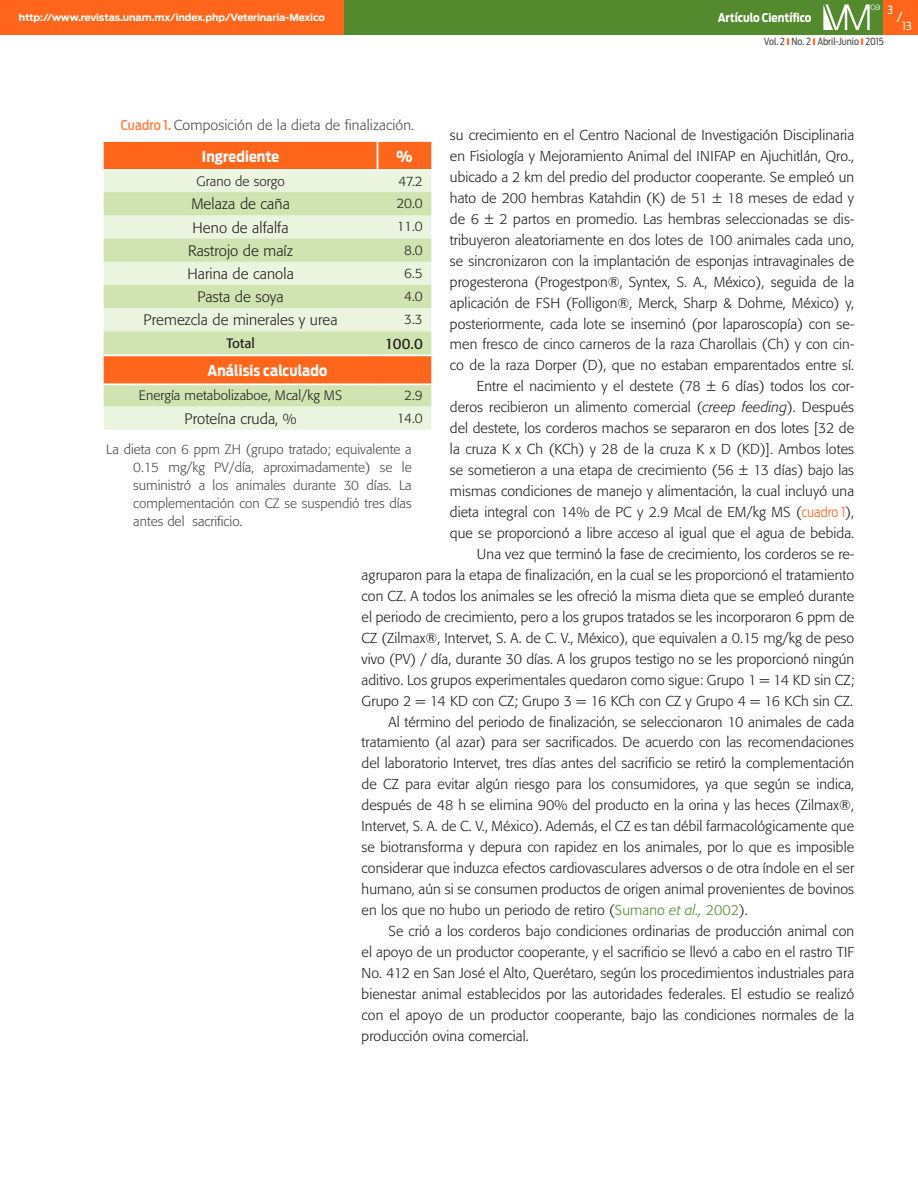
<style>
.page{position:relative;width:918px;height:1188px;background:#fff}
.page>*{position:absolute;margin:0;border:0;box-sizing:border-box;transform-origin:0 0}
._06_tabla_c_texto{font:300 15px "Formata";letter-spacing:.005em;color:#231f20}
._06_tabla_b_subtitul{font:700 15px "Antenna Cond";letter-spacing:.01em;color:#fff}
._06_tabla_c_texto-2{font:15px "Formata";color:#231f20}
._04_texto_2a{font:300 14.25px/21px "Formata";letter-spacing:.005em;color:#231f20;text-align:justify}
._04_texto_1a{font:300 14.25px/21px "Formata";letter-spacing:.005em;color:#231f20;text-align:justify}
._06_tabla_a_titulo{font:300 14.25px "Formata";letter-spacing:.01em;color:#4b4c4d}
._06_tabla_e_pies_tab{font:300 13.5px/18px "Formata";color:#4b4c4d;text-align:justify}
._06_tabla_c_texto-3{font:300 13.5px "Formata";letter-spacing:.005em;color:#231f20}
._06_tabla_c_texto-4{font:13.5px "Formata";letter-spacing:.005em;color:#231f20}
.t1{font:13.5px "Antenna Cond";color:#fff}
.t2{font:700 12px "Antenna Cond";color:#fff}
.t3{font:11.25px "Antenna Cond";color:#fff}
.t4{font:700 9.75px "Antenna";letter-spacing:-.01em;color:#fff}
.t5{font:9.75px "Antenna Cond";color:#4b4c4d}
.s1{font-family:"Antenna Cond";font-weight:500;font-size:13.5px;color:#ff8042}
.s2{font-style:italic}
.s3{font-family:"Antenna Cond";font-size:13.5px;color:#ff6f2a}
.s4{color:#548a2e}
.s5{font-style:italic;color:#548a2e}
</style>
<div class="page">
<div style="left:344px;top:0;width:543px;height:34px;background:#548a2e"></div>
<svg style="left:823px;top:4px;width:57px;height:26px"></svg>
<div style="left:884px;top:0;width:34px;height:34px;background:#ff661c"></div>
<div style="left:0;top:0;width:344px;height:34px;background:#ff661c"></div>
<div style="left:104px;top:142px;width:327px;height:27px;background:#ff661c"></div>
<div style="left:104px;top:171px;width:327px;height:259px;background:#ebf4df"></div>
<svg style="left:104px;top:192px;width:327px;height:214px;background:#ded9ad"></svg>
<svg style="left:377px;top:142px;width:1px;height:27px"></svg>
<hr style="left:104px;top:354px;width:274px;height:2px;background:#fff">
<hr style="left:378px;top:354px;width:53px;height:2px;background:#fff">
<hr style="left:104px;top:383px;width:274px;height:2px;background:#fff">
<hr style="left:378px;top:383px;width:53px;height:2px;background:#fff">
<p class="t4" style="left:19px;top:12px;width:308px">http://www.revistas.unam.mx/index.php/Veterinaria-Mexico</p>
<p class="t3" style="left:888px;top:3px;width:7px">3</p>
<p class="t2" style="left:718px;top:10px;width:95px">Artículo Científico</p>
<p class="t1" style="left:897px;top:9px;width:7px">/</p>
<p class="t3" style="left:903px;top:19px;width:10px">13</p>
<p class="t5" style="left:764px;top:36px;width:122px">Vol. 2 No. 2 Abril-Junio 2015</p>
<p class="_06_tabla_a_titulo" style="left:121px;top:117px;width:295px"><span class="s1">Cuadro 1.</span> Composición de la dieta de finalización.</p>
<p class="_06_tabla_b_subtitul" style="left:202px;top:147px;width:79px">Ingrediente</p>
<p class="_06_tabla_b_subtitul" style="left:396px;top:147px;width:18px">%</p>
<p class="_06_tabla_c_texto-3" style="left:197px;top:173px;width:90px">Grano de sorgo</p>
<p class="_06_tabla_c_texto-3" style="left:398px;top:173px;width:26px">47.2</p>
<p class="_06_tabla_c_texto" style="left:191px;top:195px;width:100px">Melaza de caña</p>
<p class="_06_tabla_c_texto-3" style="left:396px;top:196px;width:28px">20.0</p>
<p class="_06_tabla_c_texto" style="left:193px;top:219px;width:98px">Heno de alfalfa</p>
<p class="_06_tabla_c_texto-3" style="left:397px;top:219px;width:28px">11.0</p>
<p class="_06_tabla_c_texto" style="left:188px;top:242px;width:106px">Rastrojo de maíz</p>
<p class="_06_tabla_c_texto-3" style="left:404px;top:242px;width:20px">8.0</p>
<p class="_06_tabla_c_texto" style="left:187px;top:265px;width:108px">Harina de canola</p>
<p class="_06_tabla_c_texto-3" style="left:404px;top:265px;width:20px">6.5</p>
<p class="_06_tabla_c_texto" style="left:197px;top:288px;width:88px">Pasta de soya</p>
<p class="_06_tabla_c_texto-3" style="left:404px;top:288px;width:20px">4.0</p>
<p class="_06_tabla_c_texto" style="left:144px;top:311px;width:196px">Premezcla de minerales y urea</p>
<p class="_06_tabla_c_texto-3" style="left:404px;top:312px;width:20px">3.3</p>
<p class="_06_tabla_c_texto-4" style="left:226px;top:335px;width:30px">Total</p>
<p class="_06_tabla_c_texto-2" style="left:385px;top:335px;width:40px">100.0</p>
<p class="_06_tabla_b_subtitul" style="left:207px;top:361px;width:122px">Análisis calculado</p>
<p class="_06_tabla_c_texto-3" style="left:139px;top:388px;width:205px">Energía metabolizaboe, Mcal/kg MS</p>
<p class="_06_tabla_c_texto-3" style="left:404px;top:388px;width:20px">2.9</p>
<p class="_06_tabla_c_texto" style="left:185px;top:410px;width:114px">Proteína cruda, %</p>
<p class="_06_tabla_c_texto-3" style="left:397px;top:410px;width:28px">14.0</p>
<p class="_06_tabla_e_pies_tab" style="left:133px;top:441px;width:280px;text-indent:-27px">La dieta con 6 ppm ZH (grupo tratado; equivalente a 0.15 mg/kg PV/día, aproximadamente) se le suministró a los animales durante 30 días. La complementación con CZ se suspendió tres días antes del sacrificio.</p>
<p class="_04_texto_1a" style="left:450px;top:125px;width:406px">su crecimiento en el Centro Nacional de Investigación Disciplinaria en Fisiología y Mejoramiento Animal del INIFAP en Ajuchitlán, Qro., ubicado a 2 km del predio del productor cooperante. Se empleó un hato de 200 hembras Katahdin (K) de 51 ± 18 meses de edad y de 6 ± 2 partos en promedio. Las hembras seleccionadas se dis&shy;tribuyeron aleatoriamente en dos lotes de 100 animales cada uno, se sincronizaron con la implantación de esponjas intravaginales de progesterona (Progestpon®, Syntex, S. A., México), seguida de la aplicación de FSH (Folligon®, Merck, Sharp &amp; Dohme, México) y, posteriormente, cada lote se inseminó (por laparoscopía) con se&shy;men fresco de cinco carneros de la raza Charollais (Ch) y con cin&shy;co de la raza Dorper (D), que no estaban emparentados entre sí.</p>
<p class="_04_texto_2a" style="left:450px;top:376px;width:406px;text-indent:27px">Entre el nacimiento y el destete (78 ± 6 días) todos los cor&shy;deros recibieron un alimento comercial (<span class="s2">creep feeding</span>). Después del destete, los corderos machos se separaron en dos lotes [32 de la cruza K x Ch (KCh) y 28 de la cruza K x D (KD)]. Ambos lotes se sometieron a una etapa de crecimiento (56 ± 13 días) bajo las mismas condiciones de manejo y alimentación, la cual incluyó una dieta integral con 14% de PC y 2.9 Mcal de EM/kg MS (<span class="s3">cuadro 1</span>), que se proporcionó a libre acceso al igual que el agua de bebida.</p>
<p class="_04_texto_2a" style="left:362px;top:544px;width:494px;text-indent:115px">Una vez que terminó la fase de crecimiento, los corderos se re&shy;agruparon para la etapa de finalización, en la cual se les proporcionó el tratamiento con CZ. A todos los animales se les ofreció la misma dieta que se empleó durante el periodo de crecimiento, pero a los grupos tratados se les incorporaron 6 ppm de CZ (Zilmax®, Intervet, S. A. de C. V., México), que equivalen a 0.15 mg/kg de peso vivo (PV) / día, durante 30 días. A los grupos testigo no se les proporcionó ningún aditivo. Los grupos experimentales quedaron como sigue: Grupo 1 = 14 KD sin CZ; Grupo 2 = 14 KD con CZ; Grupo 3 = 16 KCh con CZ y Grupo 4 = 16 KCh sin CZ.</p>
<p class="_04_texto_2a" style="left:362px;top:711px;width:494px;text-indent:27px">Al término del periodo de finalización, se seleccionaron 10 animales de cada tratamiento (al azar) para ser sacrificados. De acuerdo con las recomendaciones del laboratorio Intervet, tres días antes del sacrificio se retiró la complementación de CZ para evitar algún riesgo para los consumidores, ya que según se indica, después de 48 h se elimina 90% del producto en la orina y las heces (Zilmax®, Intervet, S. A. de C. V., México). Además, el CZ es tan débil farmacológicamente que se biotransforma y depura con rapidez en los animales, por lo que es imposible considerar que induzca efectos cardiovasculares adversos o de otra índole en el ser humano, aún si se consumen productos de origen animal provenientes de bovinos en los que no hubo un periodo de retiro (<span class="s4">Sumano</span> <span class="s5">et al.,</span> <span class="s4">2002</span>).</p>
<p class="_04_texto_2a" style="left:362px;top:921px;width:494px;text-indent:27px">Se crió a los corderos bajo condiciones ordinarias de producción animal con el apoyo de un productor cooperante, y el sacrificio se llevó a cabo en el rastro TIF No. 412 en San José el Alto, Querétaro, según los procedimientos industriales para bienestar animal establecidos por las autoridades federales. El estudio se realizó con el apoyo de un productor cooperante, bajo las condiciones normales de la producción ovina comercial.</p>
</div>
